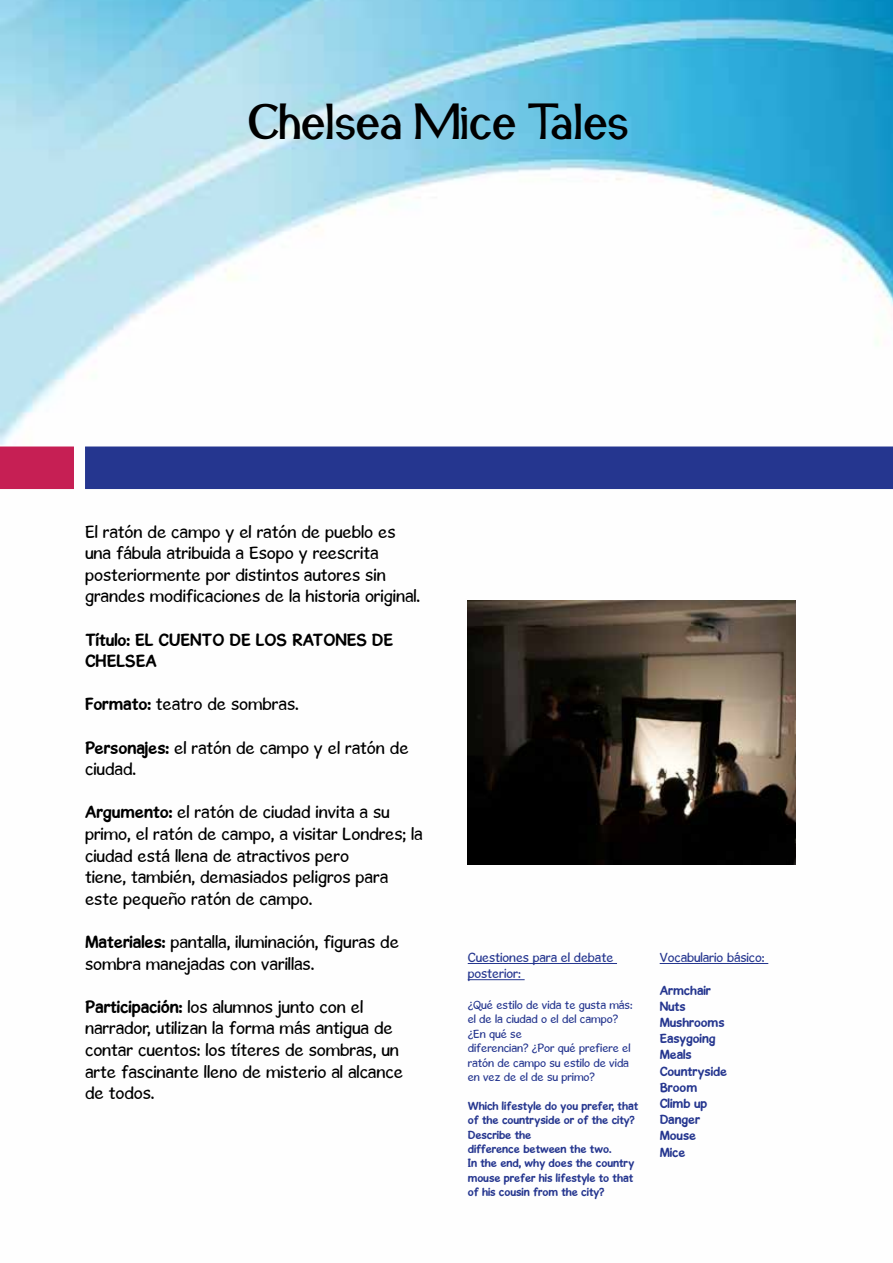
<style>
.page{position:relative;width:893px;height:1263px;background:#fff}
.page>*{position:absolute;margin:0;border:0;box-sizing:border-box;transform-origin:0 0}
.t1{font:48px "Snidane";color:#000}
.t2{font:18px/21.6px "Gosmick Sans";color:#000}
.t3{font:700 18px/21.6px "Gosmick Sans";color:#000}
.t4{font:700 13.5px/16.2px "Gosmick Sans";color:#25368f}
.t5{font:13.5px/16.2px "Gosmick Sans";color:#25368f}
.t6{font:700 12px/14.4px "Gosmick Sans";color:#25368f}
.t7{font:12px/14.4px "Gosmick Sans";color:#25368f}
.s1{font-weight:700}
</style>
<div class="page">
<img style="left:0;top:0;width:893px;height:981px">
<div style="left:0;top:446px;width:74px;height:43px;background:#c61f54;border:2px solid #c61f54"></div>
<div style="left:85px;top:446px;width:808px;height:43px;background:#25368f"></div>
<hr style="left:468px;top:963px;width:149px;height:1px;background:#25368f">
<hr style="left:468px;top:979px;width:57px;height:1px;background:#25368f">
<hr style="left:660px;top:963px;width:108px;height:1px;background:#25368f">
<img style="left:468px;top:601px;width:328px;height:263px">
<h1 class="t1" style="left:249px;top:95px;width:382px">Chelsea Mice Tales</h1>
<p class="t2" style="left:85px;top:520px;width:337px">El ratón de campo y el ratón de pueblo es una fábula atribuida a Esopo y reescrita posteriormente por distintos autores sin grandes modificaciones de la historia original.</p>
<p class="t3" style="left:85px;top:628px;width:310px">Título: EL CUENTO DE LOS RATONES DE<br>CHELSEA</p>
<p class="t2" style="left:85px;top:693px;width:215px"><span class="s1">Formato:</span> teatro de sombras.</p>
<p class="t2" style="left:85px;top:736px;width:325px"><span class="s1">Personajes:</span> el ratón de campo y el ratón de ciudad.</p>
<p class="t2" style="left:85px;top:801px;width:339px"><span class="s1">Argumento:</span> el ratón de ciudad invita a su primo, el ratón de campo, a visitar Londres; la ciudad está llena de atractivos pero<br>tiene, también, demasiados peligros para este pequeño ratón de campo.</p>
<p class="t2" style="left:85px;top:931px;width:315px"><span class="s1">Materiales:</span> pantalla, iluminación, figuras de sombra manejadas con varillas.</p>
<p class="t2" style="left:85px;top:996px;width:319px"><span class="s1">Participación:</span> los alumnos junto con el narrador, utilizan la forma más antigua de contar cuentos: los títeres de sombras, un arte fascinante lleno de misterio al alcance de todos.</p>
<p class="t5" style="left:468px;top:949px;width:147px">Cuestiones para el debate posterior:</p>
<p class="t7" style="left:468px;top:997px;width:166px">¿Qué estilo de vida te gusta más: el de la ciudad o el del campo? ¿En qué se<br>diferencian? ¿Por qué prefiere el ratón de campo su estilo de vida en vez de el de su primo?</p>
<p class="t6" style="left:468px;top:1098px;width:172px">Which lifestyle do you prefer, that of the countryside or of the city?<br>Describe the<br>difference between the two.<br>In the end, why does the country mouse prefer his lifestyle to that of his cousin from the city?</p>
<p class="t5" style="left:660px;top:949px;width:106px">Vocabulario básico:</p>
<p class="t4" style="left:660px;top:982px;width:69px">Armchair<br>Nuts<br>Mushrooms<br>Easygoing<br>Meals<br>Countryside<br>Broom<br>Climb up<br>Danger<br>Mouse<br>Mice</p>
</div>
